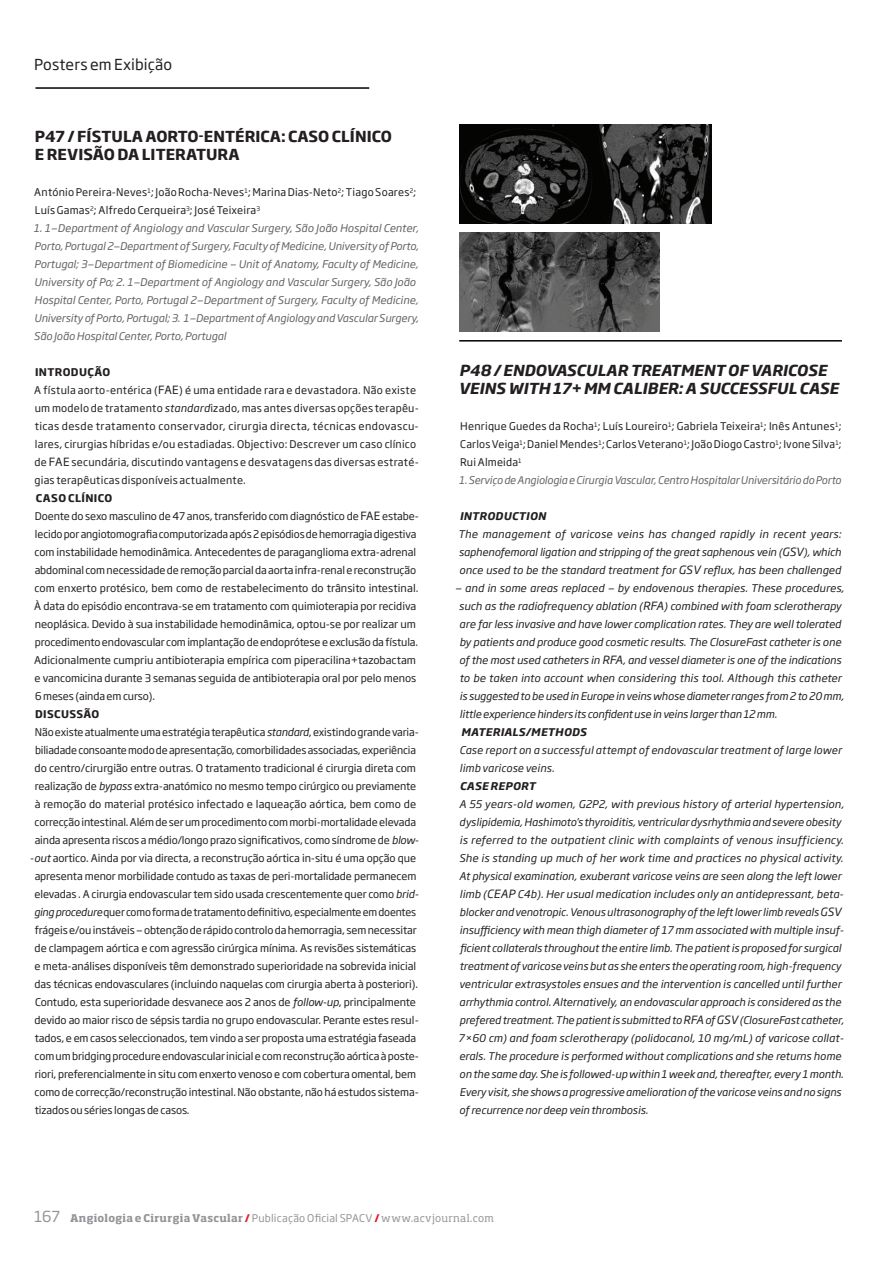
<style>
.page{position:relative;width:893px;height:1263px;background:#fff}
.page>*{position:absolute;margin:0;border:0;box-sizing:border-box;transform-origin:0 0}
.t1{font:italic 700 15px/18px "Soho Gothic Pro";letter-spacing:.005em;color:#231f20}
.t2{font:700 15px/18px "Soho Gothic Pro";letter-spacing:.005em;color:#231f20}
.t3{font:15px "Soho Gothic Pro";letter-spacing:.01em;color:#231f20}
.t4{font:10.5px/18px "Soho Gothic Pro";letter-spacing:-.01em;color:#231f20}
.t5{font:italic 10.5px/18px "Soho Gothic Pro";color:#231f20}
.t6{font:italic 10.5px/18px "Soho Gothic Pro";color:#636366}
.t7{font:10.5px/18px "Soho Gothic Pro";letter-spacing:.025em;color:#231f20}
.t8{font:10.5px/18px "Soho Gothic Pro";letter-spacing:.02em;color:#231f20}
.t9{font:700 10.5px "Soho Std";letter-spacing:.03em;color:#939598}
.t10{font:italic 700 10.5px "Soho Gothic Pro";letter-spacing:.03em;color:#231f20}
.t11{font:700 10.5px "Soho Gothic Pro";letter-spacing:.03em;color:#231f20}
.s1{font-weight:700}
.s2{font-size:11.25px}
.s3{font-style:italic}
.s4{font-family:"Soho Gothic Pro";font-weight:400;font-size:15px}
.s5{color:#e51a23}
.s6{font-family:"Soho Gothic Pro";font-weight:400}
.s7{font-weight:400}
</style>
<div class="page">
<hr style="left:35px;top:87px;width:334px;height:2px;background:#000">
<img style="left:459px;top:124px;width:253px;height:99px">
<img style="left:459px;top:232px;width:200px;height:99px">
<hr style="left:459px;top:340px;width:383px;height:2px;background:#000">
<h1 class="t3" style="left:34px;top:53px;width:140px">Posters em Exibição</h1>
<h1 class="t2" style="left:35px;top:126px;width:359px">P47 / FÍSTULA AORTO-ENTÉRICA: CASO CLÍNICO<br>E REVISÃO DA LITERATURA</h1>
<p class="t8" style="left:34px;top:183px;width:384px">António Pereira-Neves<sup>1</sup>; João Rocha-Neves<sup>1</sup>; Marina Dias-Neto<sup>2</sup>; Tiago Soares<sup>2</sup>;<br>Luís Gamas<sup>2</sup>; Alfredo Cerqueira<sup>3</sup>; José Teixeira<sup>3</sup></p>
<p class="t6" style="left:33px;top:219px;width:387px">1. 1—Department of Angiology and Vascular Surgery, São João Hospital Center, Porto, Portugal 2—Department of Surgery, Faculty of Medicine, University of Porto, Portugal; 3—Department of Biomedicine — Unit of Anatomy, Faculty of Medicine, University of Po; 2. 1—Department of Angiology and Vascular Surgery, São João Hospital Center, Porto, Portugal 2—Department of Surgery, Faculty of Medicine, University of Porto, Portugal; 3. 1—Department of Angiology and Vascular Surgery, São João Hospital Center, Porto, Portugal</p>
<p class="t7" style="left:34px;top:363px;width:386px"><span class="s1">INTRODUÇÃO<br></span>A fístula aorto-entérica (<span class="s2">FAE</span>) é uma entidade rara e devastadora. Não existe um modelo de tratamento <span class="s3">standard</span>izado, mas antes diversas opções terapêu&shy;ticas desde tratamento conservador, cirurgia directa, técnicas endovascu&shy;lares, cirurgias híbridas e/ou estadiadas. Objectivo: Descrever um caso clínico de <span class="s2">FAE</span> secundária, discutindo vantagens e desvatagens das diversas estraté&shy;gias terapêuticas disponíveis actualmente.</p>
<p class="t4" style="left:34px;top:489px;width:386px"><span class="s1">CASO CLÍNICO<br></span>Doente do sexo masculino de 47 anos, transferido com diagnóstico de <span class="s2">FAE</span> estabe&shy;lecido por angiotomografia computorizada após 2 episódios de hemorragia digestiva com instabilidade hemodinâmica. Antecedentes de paraganglioma extra-adrenal abdominal com necessidade de remoção parcial da aorta infra-renal e reconstrução com enxerto protésico, bem como de restabelecimento do trânsito intestinal.<br>À data do episódio encontrava-se em tratamento com quimioterapia por recidiva neoplásica. Devido à sua instabilidade hemodinâmica, optou-se por realizar um procedimento endovascular com implantação de endoprótese e exclusão da fístula.<br>Adicionalmente cumpriu antibioterapia empírica com piperacilina+tazobactam e vancomicina durante 3 semanas seguida de antibioterapia oral por pelo menos 6 meses (ainda em curso).</p>
<p class="t11" style="left:35px;top:706px;width:66px">DISCUSSÃO</p>
<p class="t4" style="left:35px;top:723px;width:385px">Não existe atualmente uma estratégia terapêutica <span class="s3">standard</span>, existindo grande varia-</p>
<p class="t4" style="left:35px;top:741px;width:383px">biliadade consoante modo de apresentação, comorbilidades associadas, experiência</p>
<p class="t4" style="left:35px;top:759px;width:383px">do centro/cirurgião entre outras. O tratamento tradicional é cirurgia direta com</p>
<p class="t4" style="left:35px;top:777px;width:383px">realização de <span class="s3">bypass</span> extra-anatómico no mesmo tempo cirúrgico ou previamente</p>
<p class="t4" style="left:35px;top:795px;width:383px">à remoção do material protésico infectado e laqueação aórtica, bem como de</p>
<p class="t4" style="left:35px;top:813px;width:383px">correcção intestinal. Além de ser um procedimento com morbi-mortalidade elevada</p>
<p class="t4" style="left:35px;top:831px;width:385px">ainda apresenta riscos a médio/longo prazo significativos, como síndrome de <span class="s3">blow-</span></p>
<p class="t4" style="left:30px;top:849px;width:388px">-<span class="s3">out</span> aortico. Ainda por via directa, a reconstrução aórtica in-situ é uma opção que</p>
<p class="t4" style="left:35px;top:867px;width:383px">apresenta menor morbilidade contudo as taxas de peri-mortalidade permanecem</p>
<p class="t4" style="left:35px;top:885px;width:385px">elevadas . A cirurgia endovascular tem sido usada crescentemente quer como <span class="s3">brid-</span></p>
<p class="t4" style="left:34px;top:903px;width:384px"><span class="s3">gingprocedure</span> quer como forma de tratamento definitivo, especialmente em doentes</p>
<p class="t4" style="left:35px;top:921px;width:383px">frágeis e/ou instáveis — obtenção de rápido controlo da hemorragia, sem necessitar</p>
<p class="t4" style="left:35px;top:939px;width:383px">de clampagem aórtica e com agressão cirúrgica mínima. As revisões sistemáticas</p>
<p class="t4" style="left:35px;top:957px;width:383px">e meta-análises disponíveis têm demonstrado superioridade na sobrevida inicial</p>
<p class="t4" style="left:35px;top:975px;width:385px">das técnicas endovasculares (incluindo naquelas com cirurgia aberta à posteriori).</p>
<p class="t4" style="left:35px;top:993px;width:383px">Contudo, esta superioridade desvanece aos 2 anos de <span class="s3">follow-up</span>, principalmente</p>
<p class="t4" style="left:35px;top:1011px;width:386px">devido ao maior risco de sépsis tardia no grupo endovascular. Perante estes resul-</p>
<p class="t4" style="left:35px;top:1029px;width:383px">tados, e em casos seleccionados, tem vindo a ser proposta uma estratégia faseada</p>
<p class="t4" style="left:35px;top:1047px;width:386px">com um bridging procedure endovascular inicial e com reconstrução aórtica à poste-</p>
<p class="t4" style="left:35px;top:1065px;width:383px">riori, preferencialmente in situ com enxerto venoso e com cobertura omental, bem</p>
<p class="t4" style="left:35px;top:1083px;width:386px">como de correcção/reconstrução intestinal. Não obstante, não há estudos sistema-</p>
<p class="t4" style="left:35px;top:1101px;width:156px">tizados ou séries longas de casos.</p>
<h1 class="t1" style="left:458px;top:361px;width:382px">P48 / ENDOVASCULAR TREATMENT OF VARICOSE<br>VEINS WITH 17+ MM CALIBER: A SUCCESSFUL CASE</h1>
<p class="t4" style="left:460px;top:417px;width:383px;text-align:justify">Henrique Guedes da Rocha<sup>1</sup>; Luís Loureiro<sup>1</sup>; Gabriela Teixeira<sup>1</sup>; Inês Antunes<sup>1</sup>; Carlos Veiga<sup>1</sup>; Daniel Mendes<sup>1</sup>; Carlos Veterano<sup>1</sup>; João Diogo Castro<sup>1</sup>; Ivone Silva<sup>1</sup>; Rui Almeida<sup>1</sup></p>
<p class="t6" style="left:459px;top:471px;width:384px">1. Serviço de Angiologia e Cirurgia Vascular, Centro Hospitalar Universitário do Porto</p>
<p class="t10" style="left:460px;top:508px;width:88px">INTRODUCTION</p>
<p class="t5" style="left:458px;top:525px;width:385px;text-align:justify">The management of varicose veins has changed rapidly in recent years: saphenofemoral ligation and stripping of the great saphenous vein (<span class="s2">GSV</span>), which once used to be the standard treatment for <span class="s2">GSV</span> reflux, has been challenged</p>
<p class="t5" style="left:459px;top:579px;width:387px;text-indent:-4px">— and in some areas replaced — by endovenous therapies. These procedures, such as the radiofrequency ablation (<span class="s2">RFA</span>) combined with foam sclerotherapy are far less invasive and have lower complication rates. They are well tolerated by patients and produce good cosmetic results. The ClosureFast catheter is one of the most used catheters in <span class="s2">RFA</span>, and vessel diameter is one of the indications to be taken into account when considering this tool. Although this catheter is suggested to be used in Europe in veins whose diameter ranges from 2 to 20 mm, little experience hinders its confident use in veins larger than 12 mm.</p>
<p class="t10" style="left:461px;top:724px;width:127px">MATERIALS/METHODS</p>
<p class="t5" style="left:460px;top:741px;width:384px">Case report on a successful attempt of endovascular treatment of large lower limb varicose veins.</p>
<p class="t10" style="left:460px;top:778px;width:77px">CASE REPORT</p>
<p class="t5" style="left:458px;top:795px;width:387px">A 55 years-old women, G2P2, with previous history of arterial hypertension, dyslipidemia, Hashimoto's thyroiditis, ventricular dysrhythmia and severe obesity is referred to the outpatient clinic with complaints of venous insufficiency.<br>She is standing up much of her work time and practices no physical activity.<br>At physical examination, exuberant varicose veins are seen along the left lower limb (<span class="s2">CEAP</span> C4b). Her usual medication includes only an antidepressant, beta&shy;blocker and venotropic. Venous ultrasonography of the left lower limb reveals <span class="s2">GSV </span>insufficiency with mean thigh diameter of 17 mm associated with multiple insuf&shy;ficient collaterals throughout the entire limb. The patient is proposed for surgical treatment of varicose veins but as she enters the operating room, high-frequency ventricular extrasystoles ensues and the intervention is cancelled until further arrhythmia control. Alternatively, an endovascular approach is considered as the prefered treatment. The patient is submitted to <span class="s2">RFA</span> of <span class="s2">GSV</span> (ClosureFast catheter, 7×60 cm) and foam sclerotherapy (polidocanol, 10 mg/mL) of varicose collat&shy;erals. The procedure is performed without complications and she returns home on the same day. She is followed-up within 1 week and, thereafter, every 1 month.<br>Every visit, she shows a progressive amelioration of the varicose veins and no signs of recurrence nor deep vein thrombosis.</p>
<p class="t9" style="left:34px;top:1211px;width:461px"><span class="s4">167</span> Angiologia e Cirurgia Vascular <span class="s5">/</span> <span class="s6">Publicação Oficial SPACV</span> <span class="s5">/</span> <span class="s7">www.acvjournal.com</span></p>
</div>
